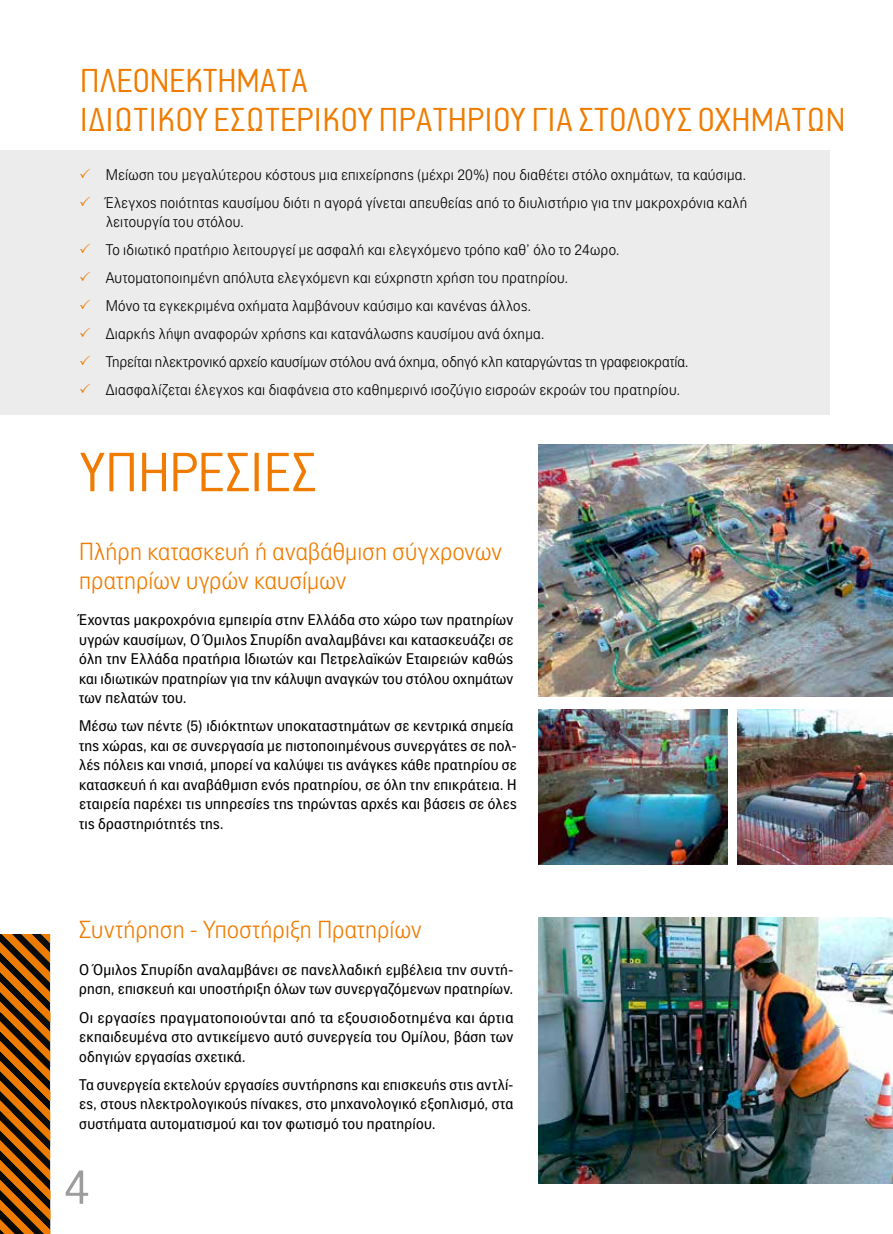
<style>
.page{position:relative;width:893px;height:1234px;background:#fff}
.page>*{position:absolute;margin:0;border:0;box-sizing:border-box;transform-origin:0 0}
.t1{font:300 62.25px "PF Premier Text";color:#ef7c00}
.t2{font:300 54px "PF Premier Text";color:#9c9d9d}
.t3{font:300 37.5px/39px "PF Premier Text";letter-spacing:.01em;color:#ef7c00}
.t4{font:300 24px/28.5px "PF Paperback";letter-spacing:.01em;color:#ef7c00}
.t5{font:15px/19.5px "PF Paperback";letter-spacing:.02em;color:#000;text-align:justify}
.t6{font:300 15px/28px "PF Paperback";letter-spacing:.02em;color:#000}
</style>
<div class="page">
<div style="left:0;top:150px;width:829px;height:265px;background:#ececed"></div>
<img style="left:737px;top:709px;width:156px;height:154px">
<img style="left:539px;top:917px;width:354px;height:266px">
<svg style="left:0;top:934px;width:50px;height:299px;background:#814604"></svg>
<img style="left:539px;top:444px;width:354px;height:252px">
<img style="left:539px;top:709px;width:188px;height:154px">
<h3 class="t3" style="left:80px;top:61px;width:316px">Πλεονεκτήματα<br>ιδι ωτι κού εσωτερι κού πρατηρίου</h3>
<h3 class="t3" style="left:531px;top:100px;width:65px">για στόλους</h3>
<h3 class="t3" style="left:697px;top:100px;width:53px">οχημάτ</h3>
<h3 class="t3" style="left:806px;top:100px;width:40px">ων</h3>
<p class="t6" style="left:106px;top:160px;width:643px">Μείωση του μεγαλύτερου κόστους μια επιχείρησης (μέχρι 20%) που διαθέτει στόλο οχημάτων, τα καύσιμα.<br>Έλεγχος ποιότητας καυσίμου διότι η αγορά γίνεται απευθείας από το διυλιστήριο για την μακροχρόνια καλή</p>
<p class="t6" style="left:106px;top:207px;width:584px">λειτουργία του στόλου.<br>Το ιδιωτικό πρατήριο λειτουργεί με ασφαλή και ελεγχόμενο τρόπο καθ’ όλο το 24ωρο.<br>Αυτοματοποιημένη απόλυτα ελεγχόμενη και εύχρηστη χρήση του πρατηρίου.<br>Μόνο τα εγκεκριμένα οχήματα λαμβάνουν καύσιμο και κανένας άλλος.<br>Διαρκής λήψη αναφορών χρήσης και κατανάλωσης καυσίμου ανά όχημα.<br>Τηρείται ηλεκτρονικό αρχείο καυσίμων στόλου ανά όχημα, οδηγό κλπ καταργώντας τη γραφειοκρατία.<br>Διασφαλίζεται έλεγχος και διαφάνεια στο καθημερινό ισοζύγιο εισροών εκροών του πρατηρίου.</p>
<h1 class="t1" style="left:80px;top:441px;width:238px">ΥΠΗΡΕΣΙΕΣ</h1>
<h3 class="t4" style="left:79px;top:537px;width:424px">Πλήρη κατασκευή ή αναβάθμιση σύγχρονων πρατηρίων υγρών καυσίμων</h3>
<p class="t5" style="left:79px;top:609px;width:436px">Έχοντας μακροχρόνια εμπειρία στην Ελλάδα στο χώρο των πρατηρίων υγρών καυσίμων, Ο Όμιλος Σπυρίδη αναλαμβάνει και κατασκευάζει σε όλη την Ελλάδα πρατήρια Ιδιωτών και Πετρελαϊκών Εταιρειών καθώς και ιδιωτικών πρατηρίων για την κάλυψη αναγκών του στόλου οχημάτων των πελατών του.</p>
<p class="t5" style="left:79px;top:715px;width:439px;text-align:left">Μέσω των πέντε (5) ιδιόκτητων υποκαταστημάτων σε κεντρικά σημεία της χώρας, και σε συνεργασία με πιστοποιημένους συνεργάτες σε πολ&shy;λές πόλεις και νησιά, μπορεί να καλύψει τις ανάγκες κάθε πρατηρίου σε κατασκευή ή και αναβάθμιση ενός πρατηρίου, σε όλη την επικράτεια. Η εταιρεία παρέχει τις υπηρεσίες της τηρώντας αρχές και βάσεις σε όλες τις δραστηριότητές της.</p>
<h3 class="t4" style="left:79px;top:915px;width:344px">Συντήρηση - Υποστήριξη Πρατηρίων</h3>
<p class="t5" style="left:79px;top:959px;width:436px">Ο Όμιλος Σπυρίδη αναλαμβάνει σε πανελλαδική εμβέλεια την συντή&shy;ρηση, επισκευή και υποστήριξη όλων των συνεργαζόμενων πρατηρίων.</p>
<p class="t5" style="left:79px;top:1006px;width:436px">Οι εργασίες πραγματοποιούνται από τα εξουσιοδοτημένα και άρτια εκπαιδευμένα στο αντικείμενο αυτό συνεργεία του Ομίλου, βάση των οδηγιών εργασίας σχετικά.</p>
<p class="t5" style="left:79px;top:1073px;width:436px">Τα συνεργεία εκτελούν εργασίες συντήρησης και επισκευής στις αντλί&shy;ες, στους ηλεκτρολογικούς πίνακες, στο μηχανολογικό εξοπλισμό, στα συστήματα αυτοματισμού και τον φωτισμό του πρατηρίου.</p>
<h2 class="t2" style="left:64px;top:1160px;width:27px">4</h2>
</div>
